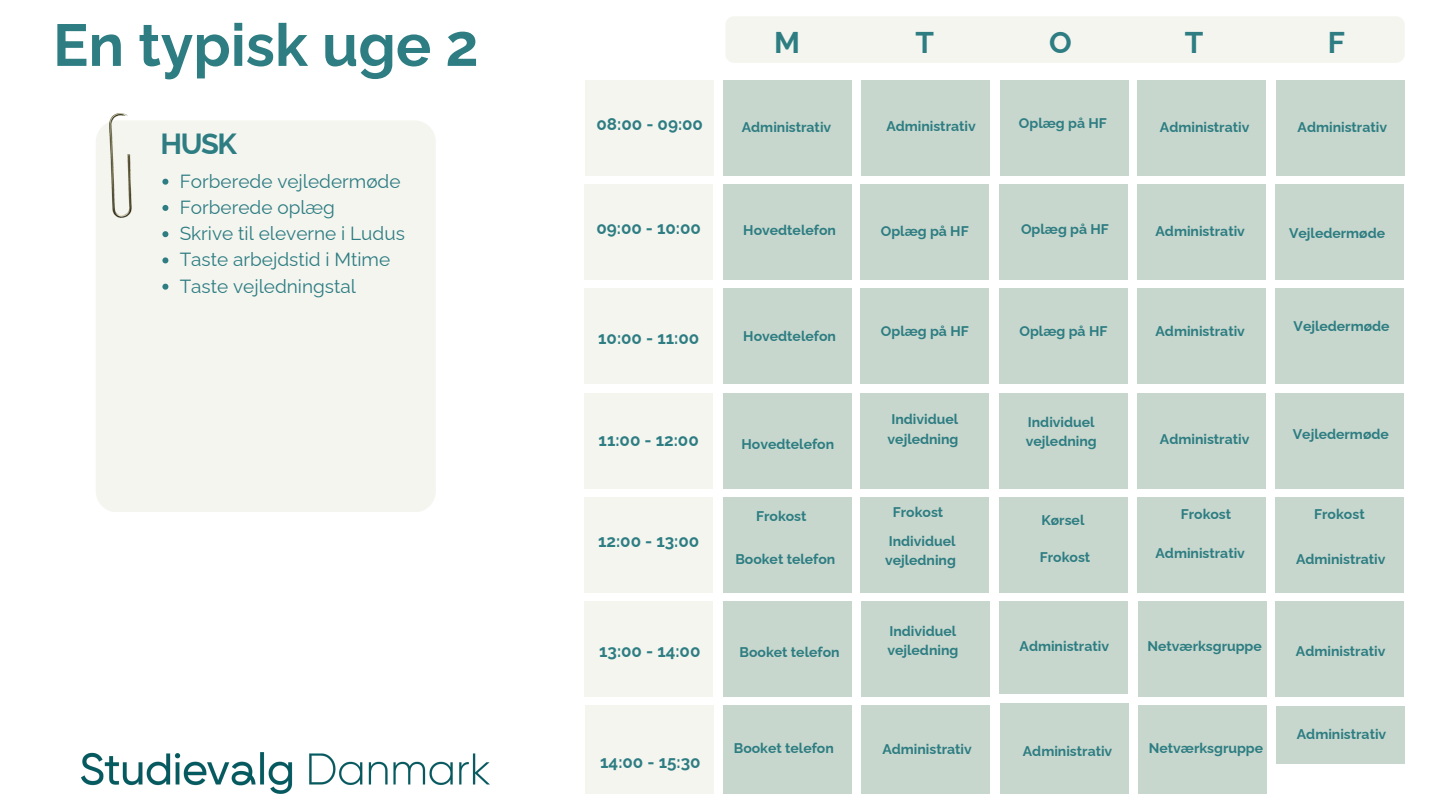
<style>
.page{position:relative;width:1440px;height:810px;background:#fff}
.page>*{position:absolute;margin:0;border:0;box-sizing:border-box;transform-origin:0 0}
.t1{font:700 59px "Raleway";color:#2d7d82}
.t2{font:700 30px "Raleway";color:#2d7d82}
.t3{font:700 29.1px "Raleway";color:#2d7d82}
.t4{font:19px "Raleway";color:#2d7d82}
.t5{font:700 17px "Raleway";color:#2d7d82}
.t6{font:700 14px/19.5px "Raleway";color:#2d7d82}
</style>
<div class="page">
<img style="left:81px;top:753px;width:409px;height:41px">
<div style="left:96px;top:120px;width:340px;height:392px;background:#f5f5f0;border-radius:21px"></div>
<img style="left:109px;top:113px;width:22px;height:104px">
<svg style="left:162px;top:179px;width:6px;height:6px"></svg>
<svg style="left:162px;top:205px;width:6px;height:6px"></svg>
<svg style="left:162px;top:231px;width:6px;height:6px"></svg>
<svg style="left:162px;top:257px;width:6px;height:6px"></svg>
<svg style="left:162px;top:284px;width:6px;height:6px"></svg>
<div style="left:584px;top:184px;width:129px;height:96px;background:#f5f5f0"></div>
<div style="left:584px;top:289px;width:129px;height:95px;background:#f5f5f0"></div>
<div style="left:584px;top:393px;width:129px;height:96px;background:#f5f5f0"></div>
<div style="left:584px;top:497px;width:129px;height:96px;background:#f5f5f0"></div>
<div style="left:723px;top:184px;width:128px;height:96px;background:#c8d7cd"></div>
<div style="left:723px;top:289px;width:128px;height:95px;background:#c8d7cd"></div>
<div style="left:723px;top:393px;width:128px;height:96px;background:#c8d7cd"></div>
<div style="left:723px;top:497px;width:128px;height:96px;background:#c8d7cd"></div>
<div style="left:861px;top:184px;width:128px;height:96px;background:#c8d7cd"></div>
<div style="left:861px;top:289px;width:128px;height:95px;background:#c8d7cd"></div>
<div style="left:861px;top:393px;width:128px;height:96px;background:#c8d7cd"></div>
<div style="left:861px;top:497px;width:128px;height:96px;background:#c8d7cd"></div>
<div style="left:999px;top:184px;width:128px;height:96px;background:#c8d7cd"></div>
<div style="left:999px;top:289px;width:128px;height:95px;background:#c8d7cd"></div>
<div style="left:999px;top:393px;width:128px;height:96px;background:#c8d7cd"></div>
<div style="left:999px;top:497px;width:128px;height:96px;background:#c8d7cd"></div>
<div style="left:1138px;top:184px;width:128px;height:96px;background:#c8d7cd"></div>
<div style="left:1138px;top:289px;width:128px;height:95px;background:#c8d7cd"></div>
<div style="left:1138px;top:393px;width:128px;height:96px;background:#c8d7cd"></div>
<div style="left:1138px;top:497px;width:128px;height:96px;background:#c8d7cd"></div>
<div style="left:1275px;top:184px;width:129px;height:96px;background:#c8d7cd"></div>
<div style="left:1275px;top:289px;width:129px;height:95px;background:#c8d7cd"></div>
<div style="left:1275px;top:393px;width:129px;height:96px;background:#c8d7cd"></div>
<div style="left:1275px;top:497px;width:129px;height:96px;background:#c8d7cd"></div>
<div style="left:725px;top:16px;width:680px;height:47px;background:#f5f5f0;border-radius:9px"></div>
<div style="left:723px;top:80px;width:128px;height:95px;background:#c8d7cd"></div>
<div style="left:862px;top:80px;width:128px;height:95px;background:#c8d7cd"></div>
<div style="left:1000px;top:80px;width:128px;height:95px;background:#c8d7cd"></div>
<div style="left:1138px;top:80px;width:128px;height:95px;background:#c8d7cd"></div>
<div style="left:1276px;top:80px;width:129px;height:95px;background:#c8d7cd"></div>
<div style="left:585px;top:80px;width:129px;height:95px;background:#f5f5f0"></div>
<div style="left:584px;top:601px;width:129px;height:96px;background:#f5f5f0"></div>
<div style="left:723px;top:601px;width:128px;height:96px;background:#c8d7cd"></div>
<div style="left:861px;top:601px;width:128px;height:96px;background:#c8d7cd"></div>
<div style="left:999px;top:602px;width:129px;height:92px;background:#c8d7cd"></div>
<div style="left:1138px;top:601px;width:128px;height:96px;background:#c8d7cd"></div>
<div style="left:1276px;top:601px;width:128px;height:96px;background:#c8d7cd"></div>
<div style="left:585px;top:706px;width:129px;height:88px;background:#f5f5f0"></div>
<div style="left:724px;top:706px;width:128px;height:88px;background:#c8d7cd"></div>
<div style="left:862px;top:706px;width:128px;height:88px;background:#c8d7cd"></div>
<div style="left:1000px;top:703px;width:128px;height:91px;background:#c8d7cd"></div>
<div style="left:1139px;top:706px;width:128px;height:88px;background:#c8d7cd"></div>
<div style="left:1276px;top:706px;width:129px;height:57px;background:#c8d7cd"></div>
<p class="t1" style="left:53px;top:10px;width:427px">En typisk uge 2</p>
<p class="t3" style="left:161px;top:126px;width:78px">HUSK</p>
<p class="t4" style="left:180px;top:170px;width:222px">Forberede vejledermøde</p>
<p class="t4" style="left:180px;top:196px;width:157px">Forberede oplæg</p>
<p class="t4" style="left:180px;top:222px;width:227px">Skrive til eleverne i Ludus</p>
<p class="t4" style="left:180px;top:249px;width:212px">Taste arbejdstid i Mtime</p>
<h2 class="t4" style="left:180px;top:275px;width:178px">Taste vejledningstal</h2>
<p class="t5" style="left:597px;top:114px;width:108px">08:00 - 09:00</p>
<p class="t2" style="left:774px;top:25px;width:27px">M</p>
<p class="t2" style="left:916px;top:25px;width:20px">T</p>
<p class="t2" style="left:1049px;top:25px;width:24px">O</p>
<p class="t2" style="left:1185px;top:25px;width:20px">T</p>
<h4 class="t2" style="left:1328px;top:25px;width:19px">F</h4>
<h4 class="t6" style="left:742px;top:117px;width:91px">Administrativ</h4>
<p class="t6" style="left:886px;top:116px;width:91px">Administrativ</p>
<p class="t6" style="left:1019px;top:113px;width:89px">Oplæg på HF</p>
<p class="t6" style="left:1160px;top:117px;width:91px">Administrativ</p>
<p class="t6" style="left:1298px;top:117px;width:91px">Administrativ</p>
<p class="t5" style="left:596px;top:218px;width:106px">09:00 - 10:00</p>
<p class="t6" style="left:743px;top:221px;width:94px">Hovedtelefon</p>
<p class="t6" style="left:881px;top:222px;width:89px">Oplæg på HF</p>
<p class="t6" style="left:1021px;top:219px;width:89px">Oplæg på HF</p>
<h4 class="t6" style="left:1156px;top:222px;width:91px">Administrativ</h4>
<p class="t6" style="left:1289px;top:223px;width:98px">Vejledermøde</p>
<p class="t5" style="left:598px;top:328px;width:103px">10:00 - 11:00</p>
<p class="t6" style="left:743px;top:326px;width:94px">Hovedtelefon</p>
<p class="t6" style="left:881px;top:321px;width:89px">Oplæg på HF</p>
<p class="t6" style="left:1020px;top:321px;width:89px">Oplæg på HF</p>
<p class="t6" style="left:1156px;top:321px;width:91px">Administrativ</p>
<p class="t6" style="left:1294px;top:316px;width:98px">Vejledermøde</p>
<p class="t5" style="left:599px;top:430px;width:102px">11:00 - 12:00</p>
<p class="t6" style="left:742px;top:434px;width:94px">Hovedtelefon</p>
<h4 class="t6" style="left:888px;top:409px;width:72px">Individuel vejledning</h4>
<p class="t6" style="left:1026px;top:412px;width:72px">Individuel vejledning</p>
<p class="t6" style="left:1160px;top:429px;width:91px">Administrativ</p>
<p class="t6" style="left:1293px;top:424px;width:98px">Vejledermøde</p>
<p class="t6" style="left:756px;top:507px;width:52px">Frokost</p>
<p class="t6" style="left:893px;top:502px;width:52px">Frokost</p>
<p class="t6" style="left:1041px;top:511px;width:44px">Kørsel</p>
<p class="t6" style="left:1181px;top:504px;width:52px">Frokost</p>
<p class="t6" style="left:1314px;top:504px;width:52px">Frokost</p>
<p class="t5" style="left:598px;top:531px;width:103px">12:00 - 13:00</p>
<p class="t6" style="left:735px;top:550px;width:102px">Booket telefon</p>
<p class="t6" style="left:885px;top:531px;width:72px">Individuel vejledning</p>
<h4 class="t6" style="left:1040px;top:547px;width:52px">Frokost</h4>
<p class="t6" style="left:1156px;top:543px;width:91px">Administrativ</p>
<p class="t6" style="left:1296px;top:549px;width:91px">Administrativ</p>
<p class="t5" style="left:599px;top:641px;width:103px">13:00 - 14:00</p>
<p class="t6" style="left:740px;top:642px;width:102px">Booket telefon</p>
<p class="t6" style="left:887px;top:621px;width:72px">Individuel vejledning</p>
<p class="t6" style="left:1020px;top:636px;width:91px">Administrativ</p>
<p class="t6" style="left:1147px;top:636px;width:116px">Netværksgruppe</p>
<h4 class="t6" style="left:1296px;top:641px;width:91px">Administrativ</h4>
<p class="t6" style="left:1297px;top:724px;width:91px">Administrativ</p>
<h4 class="t5" style="left:600px;top:752px;width:102px">14:00 - 15:30</h4>
<p class="t6" style="left:734px;top:738px;width:102px">Booket telefon</p>
<p class="t6" style="left:882px;top:740px;width:91px">Administrativ</p>
<p class="t6" style="left:1023px;top:741px;width:91px">Administrativ</p>
<p class="t6" style="left:1149px;top:738px;width:116px">Netværksgruppe</p>
</div>
